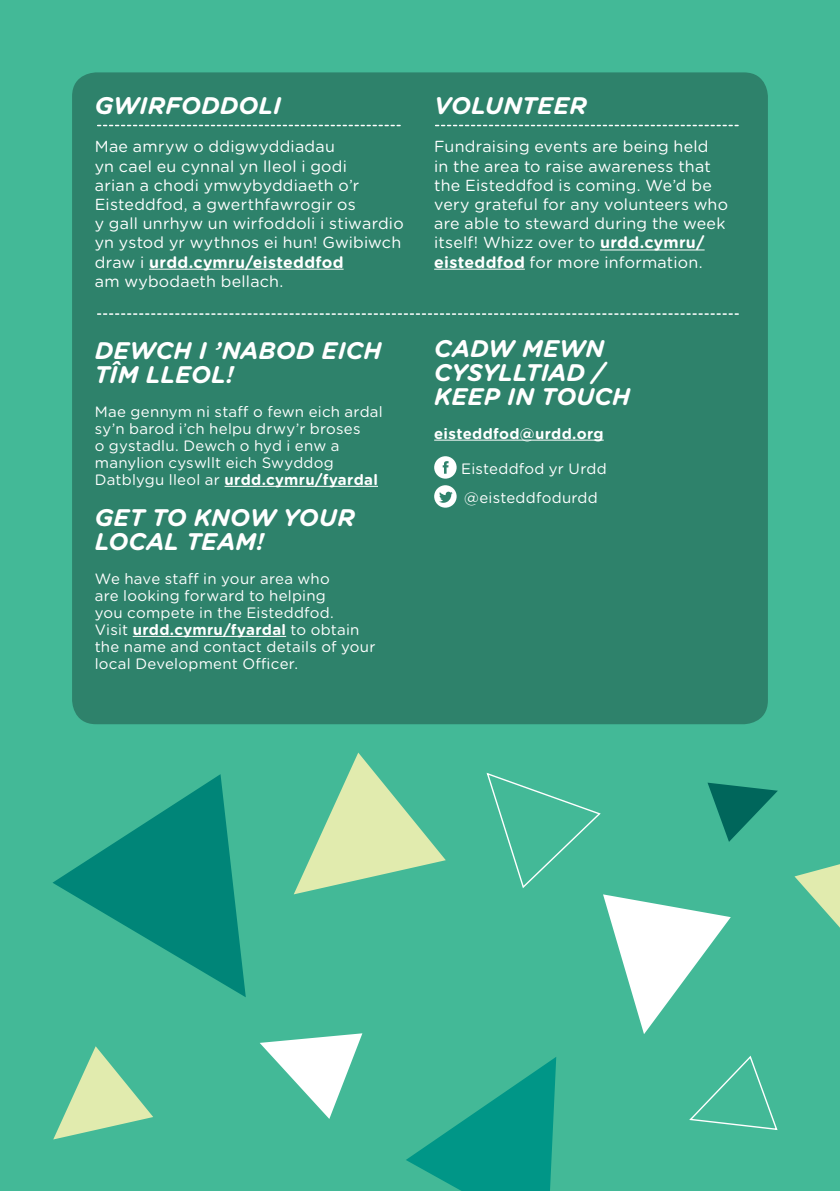
<style>
.page{position:relative;width:840px;height:1191px;background:#fff}
.page>*{position:absolute;margin:0;border:0;box-sizing:border-box;transform-origin:0 0}
.t1{font:italic 700 24px/24px "Gotham Rounded";color:#fff}
.t2{font:16px/19.2px "Gotham Rounded";letter-spacing:.015em;color:#fff}
.t3{font:15px/17px "Gotham Rounded";letter-spacing:.02em;color:#fff}
.t4{font:700 15px "Gotham Rounded";letter-spacing:.02em;color:#fff}
.s1{font-weight:700}
</style>
<div class="page">
<div style="left:0;top:0;width:839px;height:1191px;background:#43b997"></div>
<div style="left:72px;top:72px;width:695px;height:652px;background:#2e826b;border-radius:24px"></div>
<hr style="left:149px;top:269px;width:194px;height:1px;background:#fff">
<hr style="left:224px;top:486px;width:154px;height:1px;background:#fff">
<hr style="left:133px;top:636px;width:153px;height:1px;background:#fff">
<hr style="left:599px;top:249px;width:105px;height:1px;background:#fff">
<hr style="left:434px;top:269px;width:90px;height:1px;background:#fff">
<hr style="left:434px;top:440px;width:169px;height:1px;background:#fff">
<svg style="left:434px;top:456px;width:22px;height:22px"></svg>
<svg style="left:434px;top:485px;width:22px;height:22px"></svg>
<svg style="left:98px;top:125px;width:302px;height:1px"></svg>
<svg style="left:98px;top:313px;width:639px;height:2px"></svg>
<svg style="left:435px;top:125px;width:302px;height:1px"></svg>
<svg style="left:689px;top:1055px;width:89px;height:75px"></svg>
<svg style="left:52px;top:774px;width:194px;height:223px"></svg>
<svg style="left:260px;top:1033px;width:102px;height:86px"></svg>
<svg style="left:486px;top:772px;width:291px;height:262px"></svg>
<svg style="left:794px;top:864px;width:45px;height:63px"></svg>
<svg style="left:294px;top:752px;width:151px;height:142px"></svg>
<svg style="left:53px;top:1046px;width:100px;height:93px"></svg>
<svg style="left:406px;top:1057px;width:150px;height:134px"></svg>
<h1 class="t1" style="left:95px;top:92px;width:188px">GWIRFODDOLI</h1>
<p class="t2" style="left:95px;top:136px;width:310px">Mae amryw o ddigwyddiadau<br>yn cael eu cynnal yn lleol i godi<br>arian a chodi ymwybyddiaeth o’r<br>Eisteddfod, a gwerthfawrogir os<br>y gall unrhyw un wirfoddoli i stiwardio yn ystod yr wythnos ei hun! Gwibiwch draw i <span class="s1">urdd.cymru/eisteddfod<br></span>am wybodaeth bellach.</p>
<h1 class="t1" style="left:95px;top:337px;width:288px">DEWCH I ’NABOD EICH<br>TÎM LLEOL!</h1>
<p class="t3" style="left:95px;top:402px;width:289px">Mae gennym ni staff o fewn eich ardal sy’n barod i’ch helpu drwy’r broses<br>o gystadlu. Dewch o hyd i enw a manylion cyswllt eich Swyddog Datblygu lleol ar <span class="s1">urdd.cymru/fyardal</span></p>
<h1 class="t1" style="left:95px;top:504px;width:261px">GET TO KNOW YOUR<br>LOCAL TEAM!</h1>
<p class="t3" style="left:95px;top:569px;width:282px">We have staff in your area who<br>are looking forward to helping<br>you compete in the Eisteddfod.<br>Visit <span class="s1">urdd.cymru/fyardal</span> to obtain the name and contact details of your local Development Officer.</p>
<h1 class="t1" style="left:434px;top:92px;width:154px">VOLUNTEER</h1>
<p class="t2" style="left:434px;top:136px;width:295px">Fundraising events are being held<br>in the area to raise awareness that the Eisteddfod is coming. We’d be very grateful for any volunteers who are able to steward during the week itself! Whizz over to <span class="s1">urdd.cymru/ eisteddfod</span> for more information.</p>
<h1 class="t1" style="left:434px;top:335px;width:198px">CADW MEWN<br>CYSYLLTIAD /<br>KEEP IN TOUCH</h1>
<p class="t4" style="left:434px;top:422px;width:171px">eisteddfod@urdd.org</p>
<p class="t3" style="left:461px;top:453px;width:147px;line-height:29px">Eisteddfod yr Urdd @eisteddfodurdd</p>
</div>
